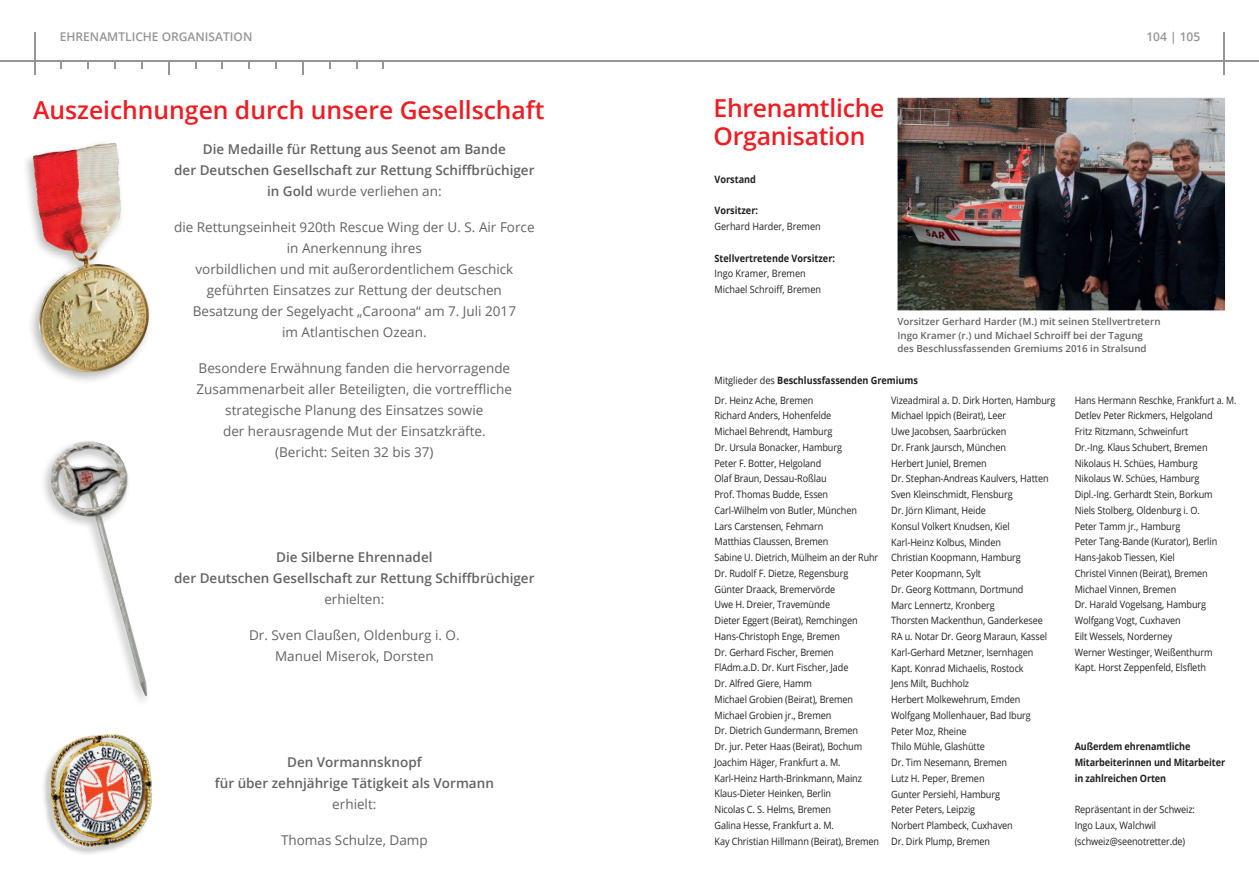
<style>
.page{position:relative;width:1259px;height:893px;background:#fff}
.page>*{position:absolute;margin:0;border:0;box-sizing:border-box;transform-origin:0 0}
.t1{font:600 24.75px/28.5px "Open Sans";color:#ee1d23}
.t2{font:13.5px/21px "Open Sans";color:#636366;text-align:center}
.t3{font:600 13.5px/21px "Open Sans";color:#636366;text-align:center}
.t4{font:600 12px "Open Sans";color:#939598}
.t5{font:10.2px/15.8px "Open Sans";letter-spacing:-.01em;color:#231f20;scale:.9 1}
.t6{font:10.2px/15.8px "Open Sans";letter-spacing:-.01em;color:#231f20;scale:.88 1}
.t7{font:700 10.2px/15.8px "Open Sans";color:#231f20;scale:.9 1}
.t8{font:600 9.75px/13.5px "Open Sans";color:#636366}
.s1{font-weight:400}
</style>
<div class="page">
<img style="left:897px;top:98px;width:328px;height:212px">
<hr style="left:34px;top:32px;width:1px;height:43px;background:#939598">
<hr style="left:1224px;top:32px;width:1px;height:43px;background:#939598">
<svg style="left:168px;top:61px;width:1px;height:14px"></svg>
<svg style="left:302px;top:61px;width:1px;height:14px"></svg>
<svg style="left:275px;top:61px;width:2px;height:7px"></svg>
<hr style="left:0;top:60px;width:1259px;height:1px;background:#939598">
<div style="left:41px;top:734px;width:111px;height:122px;background:#231f20;opacity:.25"></div>
<img style="left:52px;top:734px;width:57px;height:34px">
<div style="left:21px;top:139px;width:132px;height:245px;background:#231f20;opacity:.3"></div>
<img style="left:33px;top:143px;width:81px;height:120px">
<img style="left:50px;top:441px;width:97px;height:256px">
<p class="t4" style="left:60px;top:28px;width:194px">EHRENAMTLICHE ORGANISATION</p>
<p class="t4" style="left:1146px;top:28px;width:55px">104 | 105</p>
<h1 class="t1" style="left:33px;top:95px;width:513px">Auszeichnungen durch unsere Gesellschaft</h1>
<h2 class="t3" style="left:174px;top:138px;width:362px">Die Medaille für Rettung aus Seenot am Bande<br>der Deutschen Gesellschaft zur Rettung Schiffbrüchiger in Gold <span class="s1">wurde verliehen an:</span></h2>
<p class="t2" style="left:174px;top:216px;width:362px">die Rettungseinheit 920th Rescue Wing der U. S. Air Force in Anerkennung ihres<br>vorbildlichen und mit außerordentlichem Geschick geführten Einsatzes zur Rettung der deutschen Besatzung der Segelyacht „Caroona“ am 7. Juli 2017<br>im Atlantischen Ozean.</p>
<h2 class="t2" style="left:197px;top:357px;width:317px">Besondere Erwähnung fanden die hervorragende Zusammenarbeit aller Beteiligten, die vortreffliche strategische Planung des Einsatzes sowie<br>der herausragende Mut der Einsatzkräfte. (Bericht: Seiten 32 bis 37)</h2>
<h2 class="t3" style="left:174px;top:546px;width:362px">Die Silberne Ehrennadel<br>der Deutschen Gesellschaft zur Rettung Schiffbrüchiger</h2>
<h2 class="t2" style="left:324px;top:588px;width:61px">erhielten:</h2>
<h2 class="t2" style="left:249px;top:624px;width:212px">Dr. Sven Claußen, Oldenburg i. O.<br>Manuel Miserok, Dorsten</h2>
<h2 class="t3" style="left:215px;top:751px;width:280px">Den Vormannsknopf<br>für über zehnjährige Tätigkeit als Vormann</h2>
<h2 class="t2" style="left:332px;top:793px;width:46px">erhielt:</h2>
<h2 class="t2" style="left:281px;top:829px;width:148px">Thomas Schulze, Damp</h2>
<h1 class="t1" style="left:713px;top:93px;width:172px">Ehrenamtliche<br>Organisation</h1>
<p class="t7" style="left:714px;top:171px;width:48px">Vorstand</p>
<p class="t7" style="left:714px;top:203px;width:50px">Vorsitzer:</p>
<p class="t5" style="left:714px;top:218px;width:120px">Gerhard Harder, Bremen</p>
<p class="t7" style="left:714px;top:250px;width:135px">Stellvertretende Vorsitzer:</p>
<p class="t5" style="left:714px;top:266px;width:120px">Ingo Kramer, Bremen<br>Michael Schroiff, Bremen</p>
<p class="t8" style="left:897px;top:315px;width:264px">Vorsitzer Gerhard Harder (M.) mit seinen Stellvertretern<br>Ingo Kramer (r.) und Michael Schroiff bei der Tagung des Beschlussfassenden Gremiums 2016 in Stralsund</p>
<p class="t7" style="left:714px;top:372px;width:228px"><span class="s1">Mitglieder des</span> Beschlussfassenden Gremiums</p>
<p class="t5" style="left:714px;top:392px;width:184px">Dr. Heinz Ache, Bremen<br>Richard Anders, Hohenfelde<br>Michael Behrendt, Hamburg<br>Dr. Ursula Bonacker, Hamburg<br>Peter F. Botter, Helgoland<br>Olaf Braun, Dessau-Roßlau<br>Prof. Thomas Budde, Essen<br>Carl-Wilhelm von Butler, München<br>Lars Carstensen, Fehmarn<br>Matthias Claussen, Bremen<br>Sabine U. Dietrich, Mülheim an der Ruhr<br>Dr. Rudolf F. Dietze, Regensburg<br>Günter Draack, Bremervörde<br>Uwe H. Dreier, Travemünde<br>Dieter Eggert (Beirat), Remchingen<br>Hans-Christoph Enge, Bremen<br>Dr. Gerhard Fischer, Bremen<br>FlAdm.a.D. Dr. Kurt Fischer, Jade<br>Dr. Alfred Giere, Hamm<br>Michael Grobien (Beirat), Bremen<br>Michael Grobien jr., Bremen<br>Dr. Dietrich Gundermann, Bremen<br>Dr. jur. Peter Haas (Beirat), Bochum<br>Joachim Häger, Frankfurt a. M.<br>Karl-Heinz Harth-Brinkmann, Mainz<br>Klaus-Dieter Heinken, Berlin<br>Nicolas C. S. Helms, Bremen<br>Galina Hesse, Frankfurt a. M.<br>Kay Christian Hillmann (Beirat), Bremen</p>
<p class="t5" style="left:891px;top:392px;width:184px">Vizeadmiral a. D. Dirk Horten, Hamburg<br>Michael Ippich (Beirat), Leer<br>Uwe Jacobsen, Saarbrücken<br>Dr. Frank Jaursch, München<br>Herbert Juniel, Bremen<br>Dr. Stephan-Andreas Kaulvers, Hatten<br>Sven Kleinschmidt, Flensburg<br>Dr. Jörn Klimant, Heide<br>Konsul Volkert Knudsen, Kiel<br>Karl-Heinz Kolbus, Minden<br>Christian Koopmann, Hamburg<br>Peter Koopmann, Sylt<br>Dr. Georg Kottmann, Dortmund<br>Marc Lennertz, Kronberg<br>Thorsten Mackenthun, Ganderkesee<br>RA u. Notar Dr. Georg Maraun, Kassel<br>Karl-Gerhard Metzner, Isernhagen<br>Kapt. Konrad Michaelis, Rostock<br>Jens Milt, Buchholz<br>Herbert Molkewehrum, Emden<br>Wolfgang Mollenhauer, Bad Iburg<br>Peter Moz, Rheine<br>Thilo Mühle, Glashütte<br>Dr. Tim Nesemann, Bremen<br>Lutz H. Peper, Bremen<br>Gunter Persiehl, Hamburg<br>Peter Peters, Leipzig<br>Norbert Plambeck, Cuxhaven<br>Dr. Dirk Plump, Bremen</p>
<p class="t6" style="left:1074px;top:392px;width:185px">Hans Hermann Reschke, Frankfurt a. M.<br>Detlev Peter Rickmers, Helgoland<br>Fritz Ritzmann, Schweinfurt<br>Dr.-Ing. Klaus Schubert, Bremen<br>Nikolaus H. Schües, Hamburg<br>Nikolaus W. Schües, Hamburg<br>Dipl.-Ing. Gerhardt Stein, Borkum<br>Niels Stolberg, Oldenburg i. O.<br>Peter Tamm jr., Hamburg<br>Peter Tang-Bande (Kurator), Berlin<br>Hans-Jakob Tiessen, Kiel<br>Christel Vinnen (Beirat), Bremen<br>Michael Vinnen, Bremen<br>Dr. Harald Vogelsang, Hamburg<br>Wolfgang Vogt, Cuxhaven<br>Eilt Wessels, Norderney<br>Werner Westinger, Weißenthurm<br>Kapt. Horst Zeppenfeld, Elsfleth</p>
<p class="t7" style="left:1074px;top:738px;width:169px">Außerdem ehrenamtliche<br>Mitarbeiterinnen und Mitarbeiter in zahlreichen Orten</p>
<p class="t5" style="left:1074px;top:801px;width:135px">Repräsentant in der Schweiz:<br>Ingo Laux, Walchwil (schweiz@seenotretter.de)</p>
</div>
